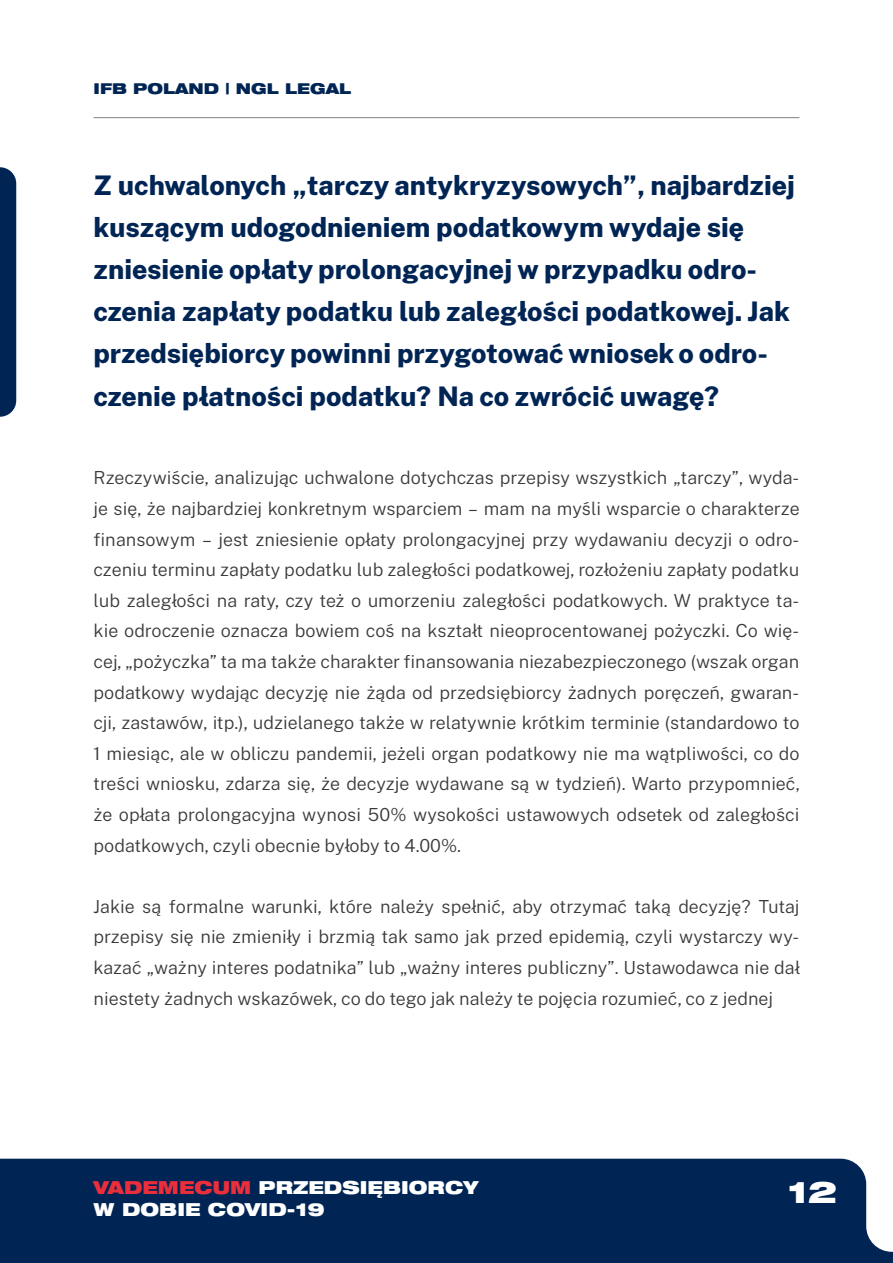
<style>
.page{position:relative;width:893px;height:1263px;background:#fff}
.page>*{position:absolute;margin:0;border:0;box-sizing:border-box;transform-origin:0 0}
.t1{font:900 expanded 30px "Helvetica Neue LT Pro";color:#fff}
.t2{font:800 27px/42px "Public Sans";color:#002554}
.t3{font:300 18px/30.6px "Public Sans";color:#3a3a39;text-align:justify}
.t4{font:900 expanded 18px/21.6px "Helvetica Neue LT Pro";letter-spacing:.005em;color:#fff}
.t5{font:900 expanded 15px "Helvetica Neue LT Pro";letter-spacing:.005em;color:#002554}
.s1{color:#eb2e3b}
</style>
<div class="page">
<div style="left:0;top:1159px;width:893px;height:104px;background:#002554"></div>
<hr style="left:94px;top:117px;width:705px;height:1px;background:#000">
<div style="left:0;top:167px;width:16px;height:250px;background:#002554"></div>
<p class="t5" style="left:94px;top:78px;width:259px">IFB POLAND | NGL LEGAL</p>
<p class="t2" style="left:94px;top:164px;width:703px">Z uchwalonych „tarczy antykryzysowych”, najbardziej kuszącym udogodnieniem podatkowym wydaje się zniesienie opłaty prolongacyjnej w przypadku odro&shy;czenia zapłaty podatku lub zaległości podatkowej. Jak przedsiębiorcy powinni przygotować wniosek o odro&shy;czenie płatności podatku? Na co zwrócić uwagę?</p>
<p class="t3" style="left:94px;top:462px;width:708px">Rzeczywiście, analizując uchwalone dotychczas przepisy wszystkich „tarczy”, wyda&shy;je się, że najbardziej konkretnym wsparciem – mam na myśli wsparcie o charakterze finansowym – jest zniesienie opłaty prolongacyjnej przy wydawaniu decyzji o odro&shy;czeniu terminu zapłaty podatku lub zaległości podatkowej, rozłożeniu zapłaty podatku lub zaległości na raty, czy też o umorzeniu zaległości podatkowych. W praktyce ta&shy;kie odroczenie oznacza bowiem coś na kształt nieoprocentowanej pożyczki. Co wię&shy;cej, „pożyczka” ta ma także charakter finansowania niezabezpieczonego (wszak organ podatkowy wydając decyzję nie żąda od przedsiębiorcy żadnych poręczeń, gwaran&shy;cji, zastawów, itp.), udzielanego także w relatywnie krótkim terminie (standardowo to 1 miesiąc, ale w obliczu pandemii, jeżeli organ podatkowy nie ma wątpliwości, co do treści wniosku, zdarza się, że decyzje wydawane są w tydzień). Warto przypomnieć, że opłata prolongacyjna wynosi 50% wysokości ustawowych odsetek od zaległości podatkowych, czyli obecnie byłoby to 4.00%.</p>
<p class="t3" style="left:94px;top:891px;width:707px">Jakie są formalne warunki, które należy spełnić, aby otrzymać taką decyzję? Tutaj przepisy się nie zmieniły i brzmią tak samo jak przed epidemią, czyli wystarczy wy&shy;kazać „ważny interes podatnika” lub „ważny interes publiczny”. Ustawodawca nie dał niestety żadnych wskazówek, co do tego jak należy te pojęcia rozumieć, co z jednej</p>
<p class="t4" style="left:94px;top:1176px;width:386px"><span class="s1">VADEMECUM</span> PRZEDSIĘBIORCY<br>W DOBIE COVID-19</p>
<h1 class="t1" style="left:788px;top:1172px;width:51px">12</h1>
</div>
